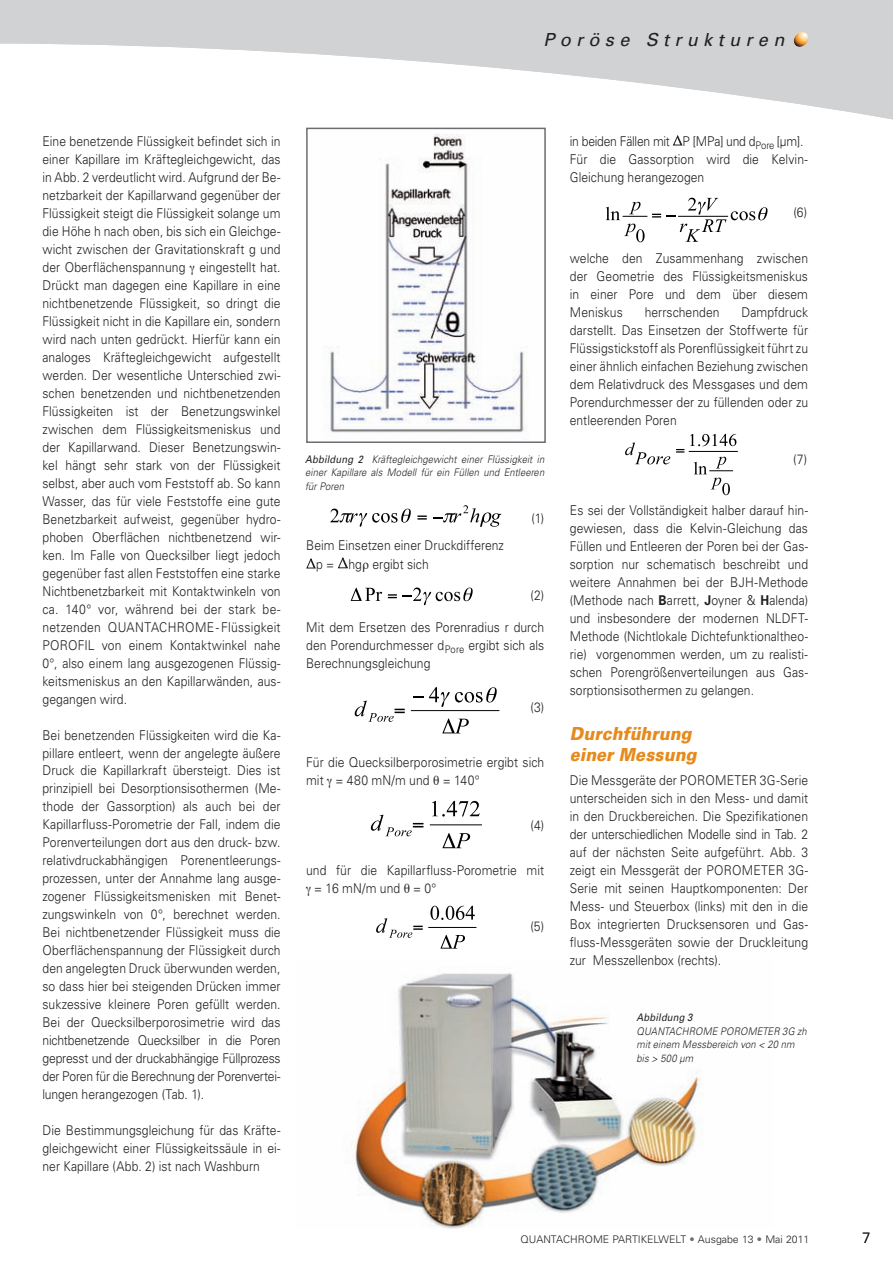
<style>
.page{position:relative;width:893px;height:1263px;background:#fff}
.page>*{position:absolute;margin:0;border:0;box-sizing:border-box;transform-origin:0 0}
.t1{font:italic 900 18px/21px "Univers";letter-spacing:.01em;color:#e68a1b;scale:.9 1}
.t2{font:italic 18px "Univers";letter-spacing:.3em;color:#231f20}
.t3{font:300 15px "Univers";color:#231f20}
.t4{font:300 13.5px/18px "Univers";color:#231f20;text-align:justify;scale:.9 1}
.t5{font:italic 300 10.5px/13.5px "Univers";letter-spacing:.01em;color:#231f20;text-align:justify;scale:.9 1}
.t6{font:300 10.5px "Univers";color:#231f20}
.t7{font:italic 10.5px "Univers";letter-spacing:.015em;color:#231f20;scale:.9 1}
.s1{font-weight:400}
.s2{font-weight:700}
.s3{color:#6c6d70}
</style>
<div class="page">
<img style="left:354px;top:973px;width:347px;height:256px">
<svg style="left:0;top:0;width:893px;height:120px;fill:#d1d2d4"></svg>
<img style="left:793px;top:32px;width:16px;height:15px">
<img style="left:327px;top:134px;width:199px;height:299px">
<div style="left:306px;top:128px;width:240px;height:315px;border:2px solid #6c6d70"></div>
<svg style="left:306px;top:559px;width:10px;height:9px"></svg>
<svg style="left:338px;top:558px;width:10px;height:10px"></svg>
<svg style="left:330px;top:509px;width:81px;height:18px"></svg>
<svg style="left:433px;top:505px;width:68px;height:22px"></svg>
<svg style="left:417px;top:516px;width:10px;height:4px"></svg>
<svg style="left:403px;top:588px;width:70px;height:17px"></svg>
<svg style="left:388px;top:594px;width:9px;height:4px"></svg>
<svg style="left:351px;top:588px;width:31px;height:13px"></svg>
<hr style="left:411px;top:710px;width:88px;height:1px;background:#000">
<svg style="left:442px;top:719px;width:27px;height:14px"></svg>
<svg style="left:355px;top:701px;width:50px;height:21px"></svg>
<svg style="left:414px;top:687px;width:83px;height:20px"></svg>
<hr style="left:430px;top:824px;width:52px;height:1px;background:#000">
<svg style="left:442px;top:833px;width:28px;height:15px"></svg>
<svg style="left:371px;top:815px;width:52px;height:21px"></svg>
<svg style="left:432px;top:801px;width:48px;height:16px"></svg>
<hr style="left:429px;top:927px;width:47px;height:1px;background:#000">
<svg style="left:440px;top:935px;width:25px;height:14px"></svg>
<svg style="left:376px;top:918px;width:47px;height:20px"></svg>
<svg style="left:430px;top:906px;width:45px;height:14px"></svg>
<svg style="left:673px;top:136px;width:9px;height:9px"></svg>
<svg style="left:606px;top:198px;width:162px;height:44px"></svg>
<hr style="left:689px;top:451px;width:48px;height:1px;background:#000">
<svg style="left:690px;top:434px;width:46px;height:12px"></svg>
<svg style="left:694px;top:457px;width:39px;height:38px"></svg>
<svg style="left:625px;top:442px;width:45px;height:22px"></svg>
<svg style="left:676px;top:449px;width:8px;height:4px"></svg>
<h1 class="t2" style="left:543px;top:33px;width:242px">Poröse Strukturen</h1>
<p class="t4" style="left:42px;top:133px;width:266px">Eine benetzende Flüssigkeit befindet sich in einer Kapillare im Kräftegleichgewicht, das in Abb. 2 verdeutlicht wird. Aufgrund der Be&shy;netzbarkeit der Kapillarwand gegenüber der Flüssigkeit steigt die Flüssigkeit solange um die Höhe h nach oben, bis sich ein Gleichge&shy;wicht zwischen der Gravitationskraft g und der Oberflächenspannung eingestellt hat.<br>Drückt man dagegen eine Kapillare in eine nichtbenetzende Flüssigkeit, so dringt die Flüssigkeit nicht in die Kapillare ein, sondern wird nach unten gedrückt. Hierfür kann ein analoges Kräftegleichgewicht aufgestellt werden. Der wesentliche Unterschied zwi&shy;schen benetzenden und nichtbenetzenden Flüssigkeiten ist der Benetzungswinkel zwischen dem Flüssigkeitsmeniskus und der Kapillarwand. Dieser Benetzungswin&shy;kel hängt sehr stark von der Flüssigkeit selbst, aber auch vom Feststoff ab. So kann Wasser, das für viele Feststoffe eine gute Benetzbarkeit aufweist, gegenüber hydro&shy;phoben Oberflächen nichtbenetzend wir&shy;ken. Im Falle von Quecksilber liegt jedoch gegenüber fast allen Feststoffen eine starke Nichtbenetzbarkeit mit Kontaktwinkeln von ca. 140° vor, während bei der stark be&shy;netzenden QUANTACHROME - Flüssigkeit POROFIL von einem Kontaktwinkel nahe 0°, also einem lang ausgezogenen Flüssig&shy;keitsmeniskus an den Kapillarwänden, aus&shy;gegangen wird.</p>
<p class="t4" style="left:42px;top:727px;width:266px">Bei benetzenden Flüssigkeiten wird die Ka&shy;pillare entleert, wenn der angelegte äußere Druck die Kapillarkraft übersteigt. Dies ist prinzipiell bei Desorptionsisothermen (Me&shy;thode der Gassorption) als auch bei der Kapillarfluss-Porometrie der Fall, indem die Porenverteilungen dort aus den druck- bzw. relativdruckabhängigen Porenentleerungs&shy;prozessen, unter der Annahme lang ausge&shy;zogener Flüssigkeitsmenisken mit Benet&shy;zungswinkeln von 0°, berechnet werden.<br>Bei nichtbenetzender Flüssigkeit muss die Oberflächenspannung der Flüssigkeit durch den angelegten Druck überwunden werden, so dass hier bei steigenden Drücken immer sukzessive kleinere Poren gefüllt werden.<br>Bei der Quecksilberporosimetrie wird das nichtbenetzende Quecksilber in die Poren gepresst und der druckabhängige Füllprozess der Poren für die Berechnung der Porenvertei&shy;lungen herangezogen (Tab. 1).</p>
<p class="t4" style="left:42px;top:1123px;width:266px">Die Bestimmungsgleichung für das Kräfte&shy;gleichgewicht einer Flüssigkeitssäule in ei&shy;ner Kapillare (Abb. 2) ist nach Washburn</p>
<p class="t4" style="left:570px;top:133px;width:266px;text-align:left">in beiden Fällen mit P [MPa] und d<sub>Pore</sub> [µm].<br>Für die Gassorption wird die Kelvin-<br>Gleichung herangezogen</p>
<p class="t4" style="left:793px;top:204px;width:17px">(6)</p>
<p class="t5" style="left:305px;top:453px;width:267px"><span class="s1">Abbildung 2</span> Kräftegleichgewicht einer Flüssigkeit in einer Kapillare als Modell für ein Füllen und Entleeren für Poren</p>
<p class="t4" style="left:316px;top:538px;width:210px;text-indent:-10px">Beim Einsetzen einer Druckdifferenz p = hg ergibt sich</p>
<p class="t4" style="left:531px;top:510px;width:16px">(1)</p>
<p class="t4" style="left:530px;top:587px;width:17px">(2)</p>
<p class="t4" style="left:306px;top:619px;width:266px">Mit dem Ersetzen des Porenradius r durch den Porendurchmesser d<sub>Pore</sub> ergibt sich als Berechnungsgleichung</p>
<p class="t4" style="left:530px;top:700px;width:17px">(3)</p>
<p class="t4" style="left:306px;top:754px;width:266px">Für die Quecksilberporosimetrie ergibt sich mit = 480 mN/m und = 140°</p>
<p class="t4" style="left:530px;top:817px;width:17px">(4)</p>
<p class="t4" style="left:314px;top:862px;width:257px;text-indent:-8px">und für die Kapillarfluss-Porometrie mit = 16 mN/m und = 0°</p>
<p class="t4" style="left:530px;top:918px;width:17px">(5)</p>
<p class="t4" style="left:570px;top:250px;width:266px">welche den Zusammenhang zwischen der Geometrie des Flüssigkeitsmeniskus in einer Pore und dem über diesem Meniskus</p>
<p class="t4" style="left:570px;top:304px;width:266px;text-indent:172px">Dampfdruck darstellt. Das Einsetzen der Stoffwerte für Flüssigstickstoff als Porenflüssigkeit führt zu einer ähnlich einfachen Beziehung zwischen dem Relativdruck des Messgases und dem Porendurchmesser der zu füllenden oder zu entleerenden Poren</p>
<p class="t4" style="left:645px;top:304px;width:85px">herrschenden</p>
<p class="t4" style="left:793px;top:451px;width:17px">(7)</p>
<p class="t4" style="left:570px;top:502px;width:266px">Es sei der Vollständigkeit halber darauf hin&shy;gewiesen, dass die Kelvin-Gleichung das Füllen und Entleeren der Poren bei der Gas&shy;sorption nur schematisch beschreibt und weitere Annahmen bei der BJH-Methode (Methode nach <span class="s2">B</span>arrett, <span class="s2">J</span>oyner &amp; <span class="s2">H</span>alenda) und insbesondere der modernen NLDFT-Methode (Nichtlokale Dichtefunktionaltheo&shy;rie) vorgenommen werden, um zu realisti&shy;schen Porengrößenverteilungen aus Gas&shy;sorptionsisothermen zu gelangen.</p>
<h1 class="t1" style="left:570px;top:724px;width:142px">Durchführung einer Messung</h1>
<p class="t4" style="left:570px;top:772px;width:266px">Die Messgeräte der POROMETER 3G-Serie unterscheiden sich in den Mess- und damit in den Druckbereichen. Die Spezifikationen der unterschiedlichen Modelle sind in Tab. 2 auf der nächsten Seite aufgeführt. Abb. 3 zeigt ein Messgerät der POROMETER 3G-Serie mit seinen Hauptkomponenten: Der Mess- und Steuerbox (links) mit den in die Box integrierten Drucksensoren und Gas&shy;fluss-Messgeräten sowie der Druckleitung zur Messzellenbox (rechts).</p>
<p class="t7" style="left:636px;top:1013px;width:64px">Abbildung 3</p>
<p class="t5" style="left:636px;top:1025px;width:190px;text-align:left">QUANTACHROME POROMETER 3G zh mit einem Messbereich von &lt; 20 nm bis &gt; 500 µm</p>
<p class="t6" style="left:521px;top:1236px;width:290px">QUANTACHROME PARTIKELWELT <span class="s3">•</span> Ausgabe 13 <span class="s3">•</span> Mai 2011</p>
<p class="t3" style="left:862px;top:1232px;width:10px">7</p>
</div>
